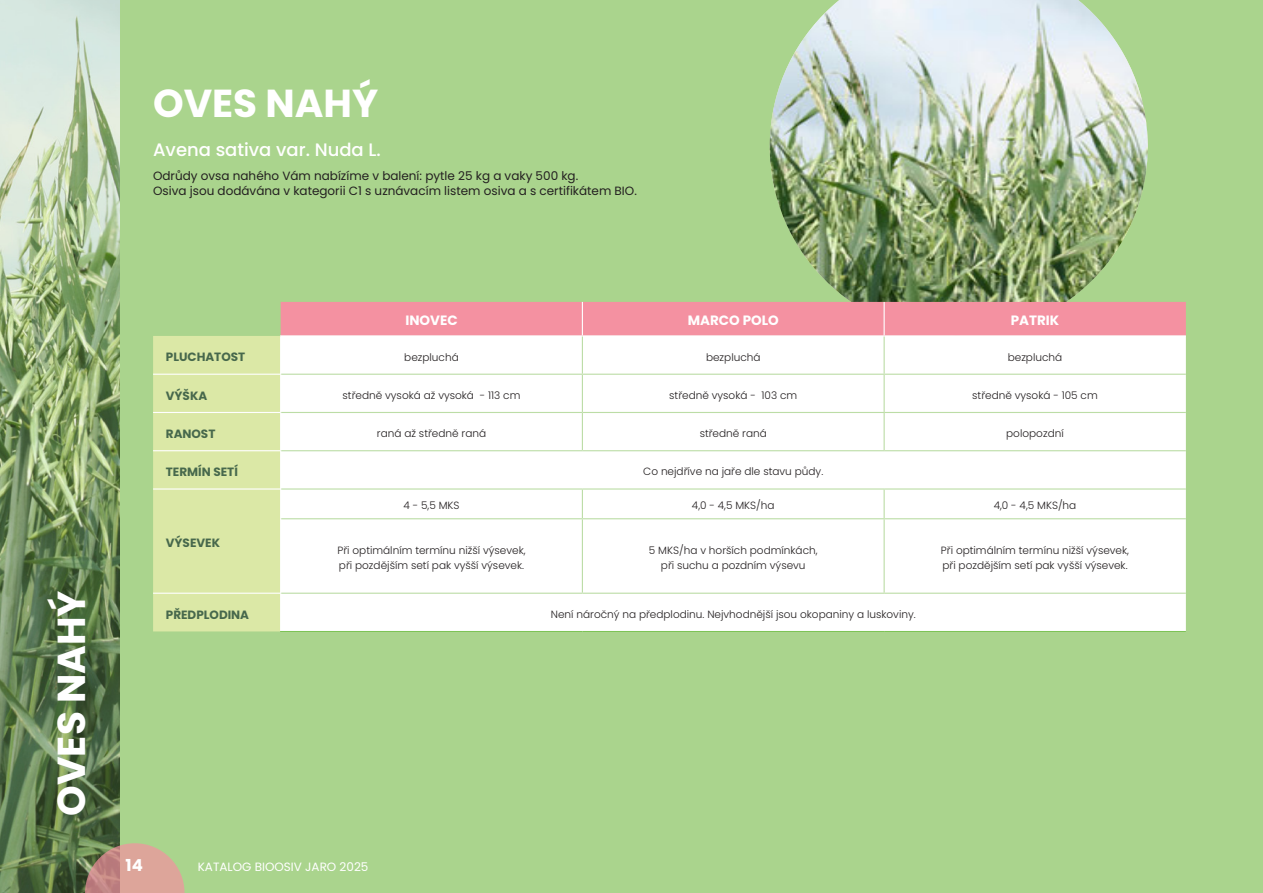
<style>
.page{position:relative;width:1263px;height:893px;background:#fff}
.page>*{position:absolute;margin:0;border:0;box-sizing:border-box;transform-origin:0 0}
.ODRUDA_nadpis_bila{font:700 39px "Poppins";color:#fff}
.ODRUDA_LATINA{font:500 18px "Poppins";color:#fff}
.t1{font:700 16.5px "Poppins";color:#fff}
.TABULKA_nadpis{font:700 13.5px "Poppins";color:#fff}
.ODRUDA_LATINA-2{font:12px/15px "Poppins";color:#231f20}
.TABULKA_nadpis_Left{font:700 12px "Poppins";color:#47684c}
.t2{font:12px "Poppins";color:#fff}
.TABULKA_text_7b{font:300 10.5px "Poppins";color:#231f20}
</style>
<div class="page">
<div style="left:0;top:0;width:1262px;height:893px;background:#aad48d"></div>
<img style="left:770px;top:0;width:378px;height:302px">
<svg style="left:153px;top:302px;width:1033px;height:329px;background:#f8f1ea"></svg>
<hr style="left:582px;top:450px;width:302px;height:1px;background:#bcdda6">
<hr style="left:582px;top:488px;width:302px;height:2px;background:#bcdda6">
<hr style="left:883px;top:490px;width:2px;height:28px;background:#bcdda6">
<hr style="left:884px;top:450px;width:302px;height:1px;background:#bcdda6">
<hr style="left:884px;top:488px;width:302px;height:2px;background:#bcdda6">
<hr style="left:281px;top:518px;width:301px;height:1px;background:#bcdda6">
<hr style="left:582px;top:519px;width:1px;height:74px;background:#bcdda6">
<hr style="left:582px;top:518px;width:302px;height:1px;background:#bcdda6">
<hr style="left:883px;top:519px;width:2px;height:74px;background:#bcdda6">
<hr style="left:884px;top:518px;width:302px;height:1px;background:#bcdda6">
<hr style="left:281px;top:593px;width:301px;height:1px;background:#bcdda6">
<hr style="left:280px;top:631px;width:302px;height:1px;background:#7cc354">
<hr style="left:582px;top:631px;width:302px;height:1px;background:#7cc354">
<hr style="left:884px;top:631px;width:302px;height:1px;background:#7cc354">
<hr style="left:582px;top:593px;width:302px;height:1px;background:#bcdda6">
<hr style="left:884px;top:593px;width:302px;height:1px;background:#bcdda6">
<img style="left:0;top:0;width:119px;height:893px">
<svg style="left:85px;top:843px;width:100px;height:50px;background:#c39e8b"></svg>
<p class="ODRUDA_nadpis_bila" style="left:153px;top:81px;width:227px">OVES NAHÝ</p>
<p class="ODRUDA_LATINA" style="left:153px;top:139px;width:229px">Avena sativa var. Nuda L.</p>
<p class="ODRUDA_LATINA-2" style="left:153px;top:168px;width:485px">Odrůdy ovsa nahého Vám nabízíme v balení: pytle 25 kg a vaky 500 kg.<br>Osiva jsou dodávána v kategorii C1 s uznávacím listem osiva a s certifikátem BIO.</p>
<p class="ODRUDA_nadpis_bila" style="left:49px;top:816px;width:227px;rotate:-90deg">OVES NAHÝ</p>
<p class="TABULKA_nadpis" style="left:405px;top:312px;width:54px">INOVEC</p>
<p class="TABULKA_nadpis" style="left:688px;top:312px;width:92px">MARCO POLO</p>
<p class="TABULKA_nadpis" style="left:1011px;top:312px;width:50px">PATRIK</p>
<p class="TABULKA_nadpis_Left" style="left:166px;top:350px;width:81px">PLUCHATOST</p>
<p class="TABULKA_text_7b" style="left:404px;top:351px;width:56px">bezpluchá</p>
<p class="TABULKA_text_7b" style="left:706px;top:351px;width:56px">bezpluchá</p>
<p class="TABULKA_text_7b" style="left:1008px;top:351px;width:56px">bezpluchá</p>
<p class="TABULKA_nadpis_Left" style="left:166px;top:388px;width:43px">VÝŠKA</p>
<p class="TABULKA_text_7b" style="left:343px;top:389px;width:179px">středně vysoká až vysoká - 113 cm</p>
<p class="TABULKA_text_7b" style="left:669px;top:389px;width:130px">středně vysoká - 103 cm</p>
<p class="TABULKA_text_7b" style="left:972px;top:389px;width:127px">středně vysoká - 105 cm</p>
<p class="TABULKA_nadpis_Left" style="left:166px;top:427px;width:51px">RANOST</p>
<p class="TABULKA_text_7b" style="left:377px;top:427px;width:111px">raná až středně raná</p>
<p class="TABULKA_text_7b" style="left:700px;top:427px;width:69px">středně raná</p>
<p class="TABULKA_text_7b" style="left:1006px;top:427px;width:59px">polopozdní</p>
<p class="TABULKA_nadpis_Left" style="left:166px;top:465px;width:74px">TERMÍN SETÍ</p>
<p class="TABULKA_text_7b" style="left:643px;top:466px;width:181px">Co nejdříve na jaře dle stavu půdy.</p>
<p class="TABULKA_nadpis_Left" style="left:166px;top:536px;width:56px">VÝSEVEK</p>
<p class="TABULKA_text_7b" style="left:403px;top:500px;width:58px">4 - 5,5 MKS</p>
<p class="TABULKA_text_7b" style="left:692px;top:500px;width:84px">4,0 - 4,5 MKS/ha</p>
<p class="TABULKA_text_7b" style="left:994px;top:500px;width:84px">4,0 - 4,5 MKS/ha</p>
<p class="TABULKA_text_7b" style="left:337px;top:544px;width:190px">Při optimálním termínu nižší výsevek,</p>
<p class="TABULKA_text_7b" style="left:339px;top:559px;width:187px">při pozdějším setí pak vyšší výsevek.</p>
<p class="TABULKA_text_7b" style="left:649px;top:544px;width:170px">5 MKS/ha v horších podmínkách,</p>
<p class="TABULKA_text_7b" style="left:661px;top:559px;width:146px">při suchu a pozdním výsevu</p>
<p class="TABULKA_text_7b" style="left:941px;top:544px;width:190px">Při optimálním termínu nižší výsevek,</p>
<p class="TABULKA_text_7b" style="left:942px;top:559px;width:187px">při pozdějším setí pak vyšší výsevek.</p>
<p class="TABULKA_nadpis_Left" style="left:166px;top:607px;width:85px">PŘEDPLODINA</p>
<p class="TABULKA_text_7b" style="left:551px;top:608px;width:366px">Není náročný na předplodinu. Nejvhodnější jsou okopaniny a luskoviny.</p>
<h3 class="t1" style="left:126px;top:856px;width:19px">14</h3>
<p class="t2" style="left:198px;top:860px;width:172px">KATALOG BIOOSIV JARO 2025</p>
</div>
